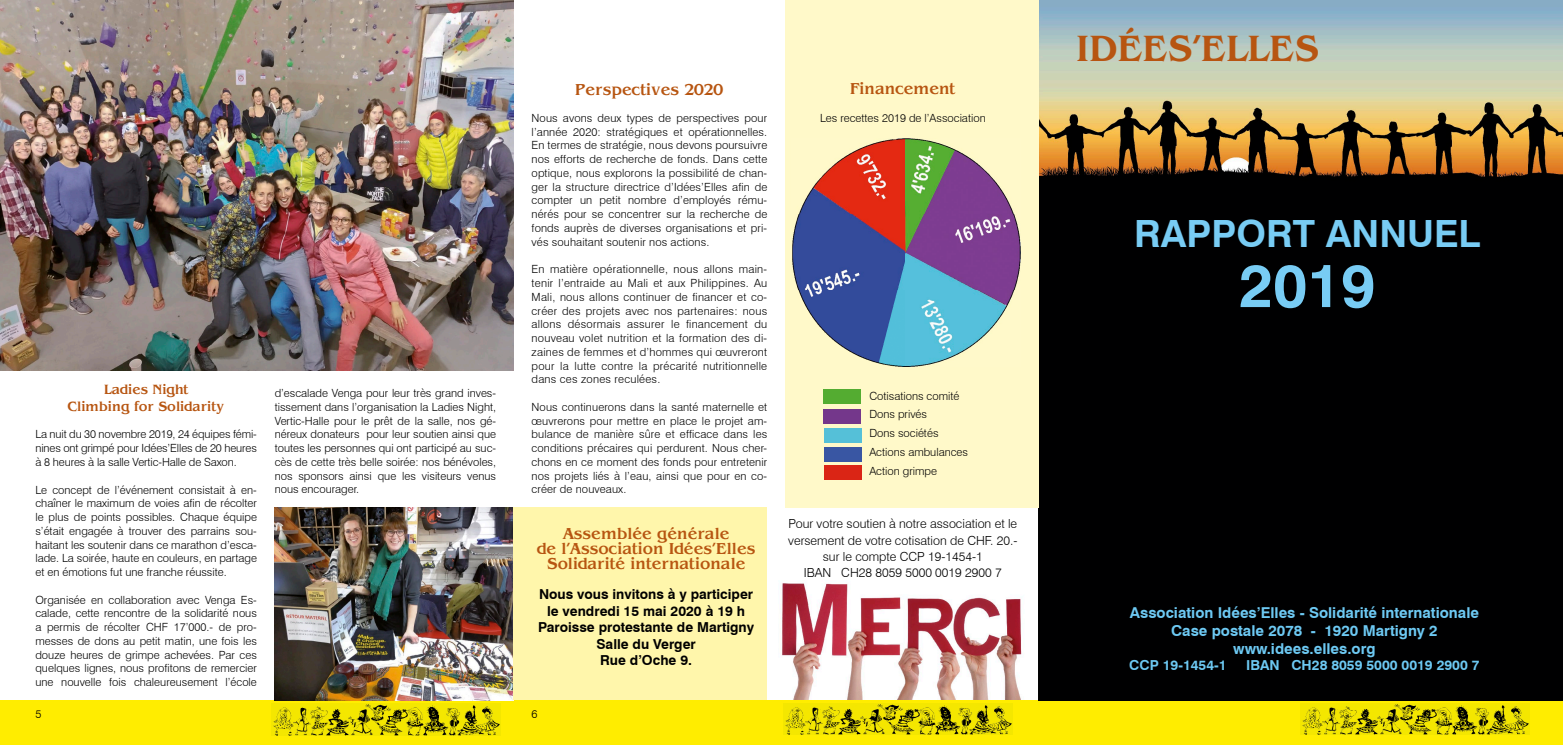
<style>
.page{position:relative;width:1563px;height:745px;background:#fff}
.page>*{position:absolute;margin:0;border:0;box-sizing:border-box;transform-origin:0 0}
.t1{font:700 60px "Swiss 721 BT";color:#78ccf4}
.t2{font:700 37.5px "Swiss 721 BT";color:#78ccf4}
.t3{font:700 37.5px "Wand SSK";color:#b75511}
.t4{font:700 16.25px/15px "Wand SSK";color:#b75511;text-align:center}
.t5{font:700 15px/18px "Swiss 721 BT";color:#6dc9f3;text-align:center}
.t6{font:700 13.75px/16.5px "Swiss 721 BT";color:#000;text-align:center}
.t7{font:700 13.75px "Swiss 721 BT";color:#6dc9f3}
.t8{font:700 13.75px/16.5px "Wand SSK";color:#b75511;text-align:center}
.t9{font:300 12.5px/16.2px "Swiss 721 BT";color:#000;text-align:center}
.t10{font:300 11.25px/13.8px "Swiss 721 BT";color:#000;text-align:justify}
</style>
<div class="page">
<div style="left:0;top:699px;width:1563px;height:45px;background:#ffed00"></div>
<img style="left:1300px;top:703px;width:230px;height:31px">
<img style="left:1038px;top:0;width:525px;height:699px">
<img style="left:783px;top:703px;width:229px;height:31px">
<img style="left:271px;top:703px;width:229px;height:31px">
<img style="left:275px;top:507px;width:239px;height:192px">
<div style="left:514px;top:507px;width:253px;height:192px;background:#fff6ab"></div>
<div style="left:785px;top:0;width:253px;height:507px;background:#fff9c9"></div>
<img style="left:782px;top:583px;width:240px;height:116px">
<img style="left:0;top:0;width:513px;height:370px">
<img style="left:792px;top:139px;width:228px;height:227px">
<div style="left:823px;top:389px;width:38px;height:14px;background:#54ac31"></div>
<div style="left:823px;top:408px;width:38px;height:15px;background:#74378b"></div>
<div style="left:824px;top:427px;width:38px;height:15px;background:#55c0d8"></div>
<div style="left:824px;top:446px;width:38px;height:15px;background:#3956a3"></div>
<div style="left:824px;top:465px;width:38px;height:14px;background:#da2515"></div>
<p class="t8" style="left:68px;top:381px;width:157px">Ladies Night<br>Climbing for Solidarity</p>
<p class="t10" style="left:35px;top:427px;width:223px">La nuit du 30 novembre 2019, 24 équipes fémi&shy;nines ont grimpé pour Idées’Elles de 20 heures à 8 heures à la salle Vertic-Halle de Saxon.</p>
<p class="t10" style="left:35px;top:482px;width:223px">Le concept de l’événement consistait à en&shy;chaîner le maximum de voies afin de récolter le plus de points possibles. Chaque équipe s’était engagée à trouver des parrains sou&shy;haitant les soutenir dans ce marathon d’esca&shy;lade. La soirée, haute en couleurs, en partage et en émotions fut une franche réussite.</p>
<p class="t10" style="left:35px;top:592px;width:223px">Organisée en collaboration avec Venga Es&shy;calade, cette rencontre de la solidarité nous a permis de récolter CHF 17’000.- de pro&shy;messes de dons au petit matin, une fois les douze heures de grimpe achevées. Par ces quelques lignes, nous profitons de remercier une nouvelle fois chaleureusement l’école</p>
<p class="t10" style="left:275px;top:386px;width:223px">d’escalade Venga pour leur très grand inves&shy;tissement dans l’organisation la Ladies Night, Vertic-Halle pour le prêt de la salle, nos gé&shy;néreux donateurs pour leur soutien ainsi que toutes les personnes qui ont participé au suc&shy;cès de cette très belle soirée: nos bénévoles, nos sponsors ainsi que les visiteurs venus nous encourager.</p>
<h3 class="t4" style="left:575px;top:82px;width:149px">Perspectives 2020</h3>
<p class="t10" style="left:531px;top:111px;width:237px">Nous avons deux types de perspectives pour l’année 2020: stratégiques et opérationnelles.<br>En termes de stratégie, nous devons poursuivre nos efforts de recherche de fonds. Dans cette optique, nous explorons la possibilité de chan&shy;ger la structure directrice d’Idées’Elles afin de compter un petit nombre d’employés rému&shy;nérés pour se concentrer sur la recherche de fonds auprès de diverses organisations et pri&shy;vés souhaitant soutenir nos actions.</p>
<p class="t10" style="left:531px;top:262px;width:237px">En matière opérationnelle, nous allons main&shy;tenir l’entraide au Mali et aux Philippines. Au Mali, nous allons continuer de financer et co&shy;créer des projets avec nos partenaires: nous allons désormais assurer le financement du nouveau volet nutrition et la formation des di&shy;zaines de femmes et d’hommes qui œuvreront pour la lutte contre la précarité nutritionnelle dans ces zones reculées.</p>
<p class="t10" style="left:531px;top:399px;width:237px">Nous continuerons dans la santé maternelle et œuvrerons pour mettre en place le projet am&shy;bulance de manière sûre et efficace dans les conditions précaires qui perdurent. Nous cher&shy;chons en ce moment des fonds pour entretenir nos projets liés à l’eau, ainsi que pour en co&shy;créer de nouveaux.</p>
<h3 class="t4" style="left:537px;top:526px;width:220px">Assemblée générale<br>de l’Association Idées’Elles<br>Solidarité internationale</h3>
<p class="t6" style="left:538px;top:585px;width:218px">Nous vous invitons à y participer le vendredi 15 mai 2020 à 19 h<br>Paroisse protestante de Martigny<br>Salle du Verger<br>Rue d’Oche 9.</p>
<p class="t10" style="left:35px;top:706px;width:7px">5</p>
<p class="t10" style="left:531px;top:706px;width:7px">6</p>
<h3 class="t4" style="left:850px;top:81px;width:106px">Financement</h3>
<p class="t10" style="left:820px;top:111px;width:167px">Les recettes 2019 de l’Association</p>
<p class="t10" style="left:869px;top:386px;width:100px;line-height:18.8px;text-align:left">Cotisations comité<br>Dons privés<br>Dons sociétés<br>Actions ambulances<br>Action grimpe</p>
<p class="t9" style="left:788px;top:515px;width:231px">Pour votre soutien à notre association et le versement de votre cotisation de CHF. 20.- sur le compte CCP 19-1454-1<br>IBAN CH28 8059 5000 0019 2900 7</p>
<h2 class="t3" style="left:1076px;top:27px;width:244px">IDÉES’ELLES</h2>
<h2 class="t2" style="left:1134px;top:207px;width:348px">RAPPORT ANNUEL</h2>
<h1 class="t1" style="left:1239px;top:244px;width:138px">2019</h1>
<h3 class="t5" style="left:1130px;top:602px;width:351px">Association Idées’Elles - Solidarité internationale<br>Case postale 2078 - 1920 Martigny 2 www.idees.elles.org</h3>
<p class="t7" style="left:1129px;top:655px;width:99px">CCP 19-1454-1</p>
<p class="t7" style="left:1246px;top:655px;width:235px">IBAN CH28 8059 5000 0019 2900 7</p>
</div>
